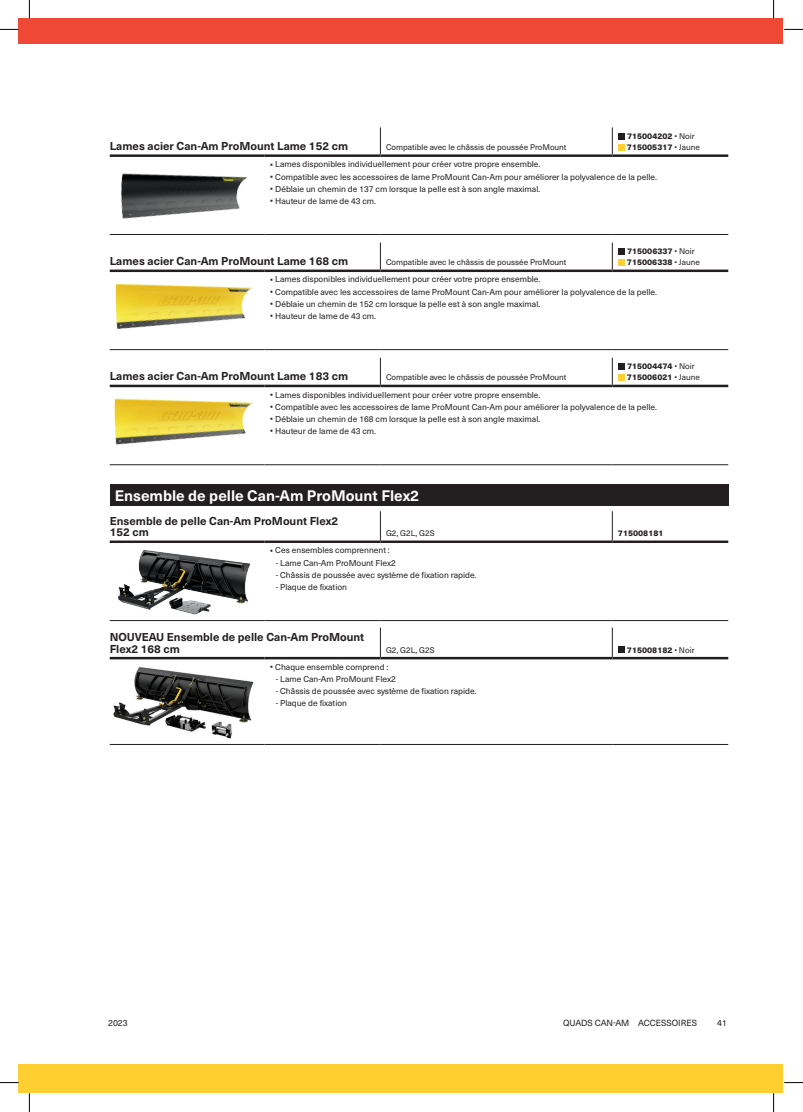
<style>
.page{position:relative;width:803px;height:1112px;background:#fff}
.page>*{position:absolute;margin:0;border:0;box-sizing:border-box;transform-origin:0 0}
.TAB-PROD01-CATEGORY{font:700 15px "Neue Haas Unica W1 G";color:#fff}
.TAB-PROD01-NAME{font:700 11.25px/11.2px "Neue Haas Unica W1 G";color:#231f20}
.t1{font:8.75px "Neue Haas Unica W1 G";color:#231f20}
.t2{font:8.5px "Neue Haas Unica W1 G";color:#231f20}
.TAB-PROD01-PLATFORM{font:8.12px "Neue Haas Unica W1 G";color:#231f20}
.TAB-PROD01-SKU{font:800 8.12px "Neue Haas Unica W1 G";color:#231f20}
.s1{font-weight:400}
.s2{font-weight:800;font-size:10.62px}
</style>
<div class="page">
<div style="left:19px;top:19px;width:10px;height:25px;background:#ef4835"></div>
<div style="left:29px;top:19px;width:754px;height:25px;background:#ef4835"></div>
<div style="left:19px;top:1064px;width:10px;height:28px;background:#ffcf32"></div>
<div style="left:29px;top:1064px;width:754px;height:28px;background:#ffcf32"></div>
<div style="left:110px;top:484px;width:618px;height:21px;background:#231f20"></div>
<hr style="left:264px;top:234px;width:116px;height:1px;background:#231f20">
<hr style="left:380px;top:234px;width:232px;height:1px;background:#231f20">
<hr style="left:612px;top:234px;width:116px;height:1px;background:#231f20">
<hr style="left:110px;top:234px;width:154px;height:1px;background:#231f20">
<svg style="left:380px;top:127px;width:1px;height:27px"></svg>
<hr style="left:110px;top:154px;width:154px;height:3px;background:#231f20">
<hr style="left:264px;top:154px;width:116px;height:3px;background:#231f20">
<hr style="left:380px;top:154px;width:232px;height:3px;background:#231f20">
<hr style="left:612px;top:154px;width:116px;height:3px;background:#231f20">
<svg style="left:612px;top:127px;width:12px;height:27px"></svg>
<img style="left:121px;top:173px;width:126px;height:46px">
<hr style="left:264px;top:744px;width:116px;height:1px;background:#231f20">
<hr style="left:380px;top:744px;width:232px;height:1px;background:#231f20">
<hr style="left:612px;top:744px;width:116px;height:1px;background:#231f20">
<hr style="left:110px;top:744px;width:154px;height:1px;background:#231f20">
<svg style="left:380px;top:627px;width:1px;height:29px"></svg>
<hr style="left:110px;top:656px;width:154px;height:3px;background:#231f20">
<hr style="left:264px;top:656px;width:116px;height:3px;background:#231f20">
<hr style="left:380px;top:656px;width:232px;height:3px;background:#231f20">
<hr style="left:612px;top:656px;width:116px;height:3px;background:#231f20">
<svg style="left:612px;top:627px;width:12px;height:29px"></svg>
<img style="left:113px;top:667px;width:141px;height:71px">
<hr style="left:264px;top:349px;width:116px;height:1px;background:#231f20">
<hr style="left:380px;top:349px;width:232px;height:1px;background:#231f20">
<hr style="left:612px;top:349px;width:116px;height:1px;background:#231f20">
<hr style="left:110px;top:349px;width:154px;height:1px;background:#231f20">
<svg style="left:380px;top:242px;width:1px;height:27px"></svg>
<hr style="left:110px;top:269px;width:154px;height:3px;background:#231f20">
<hr style="left:264px;top:269px;width:116px;height:3px;background:#231f20">
<hr style="left:380px;top:269px;width:232px;height:3px;background:#231f20">
<hr style="left:612px;top:269px;width:116px;height:3px;background:#231f20">
<svg style="left:612px;top:242px;width:12px;height:27px"></svg>
<img style="left:115px;top:283px;width:137px;height:46px">
<hr style="left:264px;top:464px;width:116px;height:1px;background:#231f20">
<hr style="left:380px;top:464px;width:232px;height:1px;background:#231f20">
<hr style="left:612px;top:464px;width:116px;height:1px;background:#231f20">
<hr style="left:110px;top:464px;width:154px;height:1px;background:#231f20">
<svg style="left:380px;top:357px;width:1px;height:27px"></svg>
<hr style="left:110px;top:384px;width:154px;height:3px;background:#231f20">
<hr style="left:264px;top:384px;width:116px;height:3px;background:#231f20">
<hr style="left:380px;top:384px;width:232px;height:3px;background:#231f20">
<hr style="left:612px;top:384px;width:116px;height:3px;background:#231f20">
<svg style="left:612px;top:357px;width:12px;height:27px"></svg>
<img style="left:114px;top:398px;width:139px;height:47px">
<svg style="left:612px;top:511px;width:1px;height:29px"></svg>
<hr style="left:264px;top:620px;width:116px;height:1px;background:#231f20">
<hr style="left:380px;top:620px;width:232px;height:1px;background:#231f20">
<hr style="left:612px;top:620px;width:116px;height:1px;background:#231f20">
<hr style="left:110px;top:620px;width:154px;height:1px;background:#231f20">
<svg style="left:380px;top:511px;width:1px;height:29px"></svg>
<hr style="left:110px;top:540px;width:154px;height:3px;background:#231f20">
<hr style="left:264px;top:540px;width:116px;height:3px;background:#231f20">
<hr style="left:380px;top:540px;width:232px;height:3px;background:#231f20">
<hr style="left:612px;top:540px;width:116px;height:3px;background:#231f20">
<img style="left:118px;top:550px;width:132px;height:64px">
<svg style="left:0;top:29px;width:19px;height:1px"></svg>
<svg style="left:784px;top:29px;width:19px;height:1px"></svg>
<svg style="left:0;top:1081px;width:19px;height:2px"></svg>
<svg style="left:784px;top:1082px;width:19px;height:1px"></svg>
<svg style="left:29px;top:0;width:1px;height:19px"></svg>
<svg style="left:29px;top:1092px;width:1px;height:19px"></svg>
<svg style="left:773px;top:0;width:1px;height:19px"></svg>
<svg style="left:773px;top:1092px;width:1px;height:19px"></svg>
<p class="TAB-PROD01-NAME" style="left:110px;top:140px;width:240px">Lames acier Can-Am ProMount Lame 152 cm</p>
<p class="TAB-PROD01-PLATFORM" style="left:386px;top:141px;width:182px">Compatible avec le châssis de poussée ProMount</p>
<p class="TAB-PROD01-SKU" style="left:627px;top:130px;width:69px">715004202 <span class="s1">• Noir</span></p>
<p class="TAB-PROD01-SKU" style="left:627px;top:141px;width:74px">715005317 <span class="s1">• Jaune</span></p>
<p class="t2" style="left:270px;top:158px;width:272px"><span class="s2">·</span> Lames disponibles individuellement pour créer votre propre ensemble.</p>
<p class="t2" style="left:270px;top:170px;width:389px"><span class="s2">·</span> Compatible avec les accessoires de lame ProMount Can-Am pour améliorer la polyvalence de la pelle.</p>
<p class="t2" style="left:270px;top:182px;width:272px"><span class="s2">·</span> Déblaie un chemin de 137 cm lorsque la pelle est à son angle maximal.</p>
<p class="t2" style="left:270px;top:194px;width:108px"><span class="s2">·</span> Hauteur de lame de 43 cm.</p>
<p class="TAB-PROD01-NAME" style="left:110px;top:255px;width:240px">Lames acier Can-Am ProMount Lame 168 cm</p>
<p class="TAB-PROD01-PLATFORM" style="left:386px;top:256px;width:182px">Compatible avec le châssis de poussée ProMount</p>
<p class="TAB-PROD01-SKU" style="left:627px;top:245px;width:69px">715006337 <span class="s1">• Noir</span></p>
<p class="TAB-PROD01-SKU" style="left:627px;top:256px;width:74px">715006338 <span class="s1">• Jaune</span></p>
<p class="t2" style="left:270px;top:273px;width:272px"><span class="s2">·</span> Lames disponibles individuellement pour créer votre propre ensemble.</p>
<p class="t2" style="left:270px;top:285px;width:389px"><span class="s2">·</span> Compatible avec les accessoires de lame ProMount Can-Am pour améliorer la polyvalence de la pelle.</p>
<p class="t2" style="left:270px;top:297px;width:272px"><span class="s2">·</span> Déblaie un chemin de 152 cm lorsque la pelle est à son angle maximal.</p>
<p class="t2" style="left:270px;top:310px;width:108px"><span class="s2">·</span> Hauteur de lame de 43 cm.</p>
<p class="TAB-PROD01-NAME" style="left:110px;top:370px;width:240px">Lames acier Can-Am ProMount Lame 183 cm</p>
<p class="TAB-PROD01-PLATFORM" style="left:386px;top:371px;width:182px">Compatible avec le châssis de poussée ProMount</p>
<p class="TAB-PROD01-SKU" style="left:627px;top:360px;width:69px">715004474 <span class="s1">• Noir</span></p>
<p class="TAB-PROD01-SKU" style="left:627px;top:371px;width:74px">715006021 <span class="s1">• Jaune</span></p>
<p class="t2" style="left:270px;top:388px;width:272px"><span class="s2">·</span> Lames disponibles individuellement pour créer votre propre ensemble.</p>
<p class="t2" style="left:270px;top:400px;width:389px"><span class="s2">·</span> Compatible avec les accessoires de lame ProMount Can-Am pour améliorer la polyvalence de la pelle.</p>
<p class="t2" style="left:270px;top:412px;width:272px"><span class="s2">·</span> Déblaie un chemin de 168 cm lorsque la pelle est à son angle maximal.</p>
<p class="t2" style="left:270px;top:425px;width:108px"><span class="s2">·</span> Hauteur de lame de 43 cm.</p>
<p class="TAB-PROD01-CATEGORY" style="left:115px;top:483px;width:306px">Ensemble de pelle Can-Am ProMount Flex2</p>
<p class="TAB-PROD01-NAME" style="left:110px;top:514px;width:230px">Ensemble de pelle Can-Am ProMount Flex2<br>152 cm</p>
<p class="TAB-PROD01-PLATFORM" style="left:386px;top:527px;width:50px">G2, G2L, G2S</p>
<p class="TAB-PROD01-SKU" style="left:618px;top:527px;width:47px">715008181</p>
<p class="t2" style="left:270px;top:544px;width:121px"><span class="s2">·</span> Ces ensembles comprennent :</p>
<p class="t2" style="left:276px;top:556px;width:122px">- Lame Can-Am ProMount Flex2</p>
<p class="t2" style="left:276px;top:568px;width:202px">- Châssis de poussée avec système de fixation rapide.</p>
<p class="t2" style="left:276px;top:580px;width:73px">- Plaque de fixation</p>
<p class="TAB-PROD01-NAME" style="left:110px;top:630px;width:256px">NOUVEAU Ensemble de pelle Can-Am ProMount<br>Flex2 168 cm</p>
<p class="TAB-PROD01-PLATFORM" style="left:386px;top:643px;width:50px">G2, G2L, G2S</p>
<p class="TAB-PROD01-SKU" style="left:627px;top:643px;width:69px">715008182 <span class="s1">• Noir</span></p>
<p class="t2" style="left:270px;top:660px;width:120px"><span class="s2">·</span> Chaque ensemble comprend :</p>
<p class="t2" style="left:276px;top:672px;width:122px">- Lame Can-Am ProMount Flex2</p>
<p class="t2" style="left:276px;top:684px;width:202px">- Châssis de poussée avec système de fixation rapide.</p>
<p class="t2" style="left:276px;top:697px;width:73px">- Plaque de fixation</p>
<p class="t1" style="left:108px;top:1016px;width:21px">2023</p>
<p class="t1" style="left:563px;top:1016px;width:135px">QUADS CAN-AM ACCESSOIRES</p>
<p class="t1" style="left:717px;top:1016px;width:11px">41</p>
</div>
